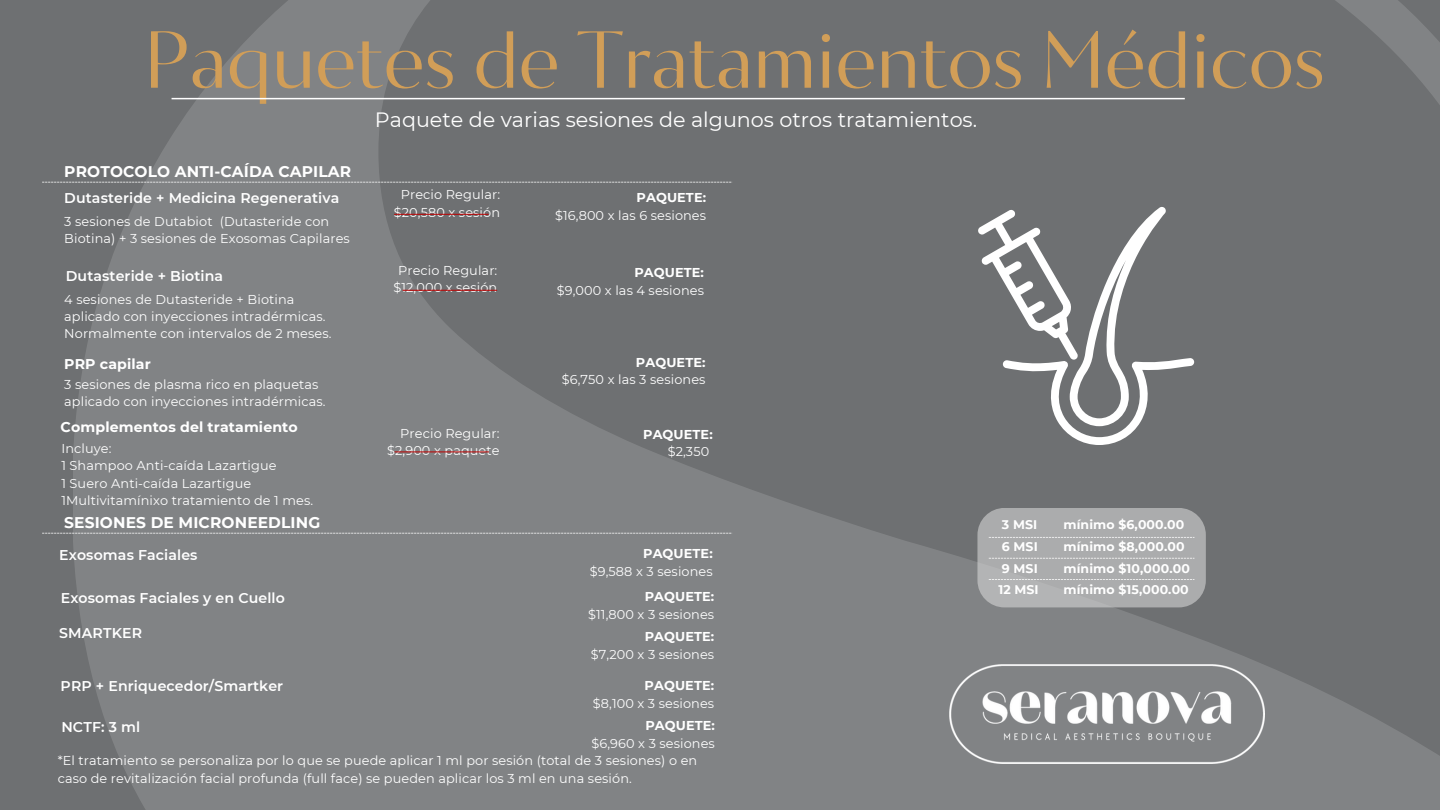
<style>
.page{position:relative;width:1440px;height:810px;background:#6e7072}
.page>*{position:absolute;margin:0;border:0;box-sizing:border-box;transform-origin:0 0}
.t1{font:80.5px "Circe Contrast";color:#d19e58}
.t2{font:20.7px "Montserrat";color:#fff}
.t3{font:700 15.4px "Montserrat";letter-spacing:.01em;color:#fff}
.t4{font:600 14.1px "Montserrat";letter-spacing:.01em;color:#fff}
.t5{font:700 14.1px "Montserrat";letter-spacing:.01em;color:#fff}
.t6{font:12.9px "Montserrat";letter-spacing:.01em;color:#fff}
.t7{font:700 12.9px "Montserrat";letter-spacing:.01em;color:#fff}
.t8{font:12.8px/17.2px "Montserrat";letter-spacing:.01em;color:#fff}
.t9{font:700 12.8px/17.2px "Montserrat";letter-spacing:.01em;color:#fff;text-align:right}
.t10{font:700 12.5px "Montserrat";letter-spacing:.01em;color:#fff}
.s1{font-weight:400}
</style>
<div class="page">
<svg style="left:42px;top:533px;width:690px;height:1px"></svg>
<hr style="left:394px;top:214px;width:94px;height:1px;background:#bd0202">
<img style="left:950px;top:665px;width:315px;height:98px">
<hr style="left:403px;top:290px;width:94px;height:1px;background:#bd0202">
<div style="left:977px;top:508px;width:229px;height:99px;background:#abacad;border-radius:27px"></div>
<svg style="left:989px;top:537px;width:205px;height:1px"></svg>
<svg style="left:989px;top:558px;width:205px;height:1px"></svg>
<svg style="left:989px;top:579px;width:205px;height:1px"></svg>
<hr style="left:172px;top:98px;width:1013px;height:1px;background:#fff">
<svg style="left:42px;top:182px;width:690px;height:1px"></svg>
<hr style="left:395px;top:452px;width:94px;height:1px;background:#bd0202">
<svg style="left:978px;top:207px;width:216px;height:238px"></svg>
<p class="t1" style="left:144px;top:13px;width:1182px">Paquetes de Tratamientos Médicos</p>
<p class="t3" style="left:64px;top:162px;width:288px">PROTOCOLO ANTI-CAÍDA CAPILAR</p>
<p class="t4" style="left:64px;top:189px;width:276px">Dutasteride + Medicina Regenerativa</p>
<p class="t8" style="left:64px;top:213px;width:287px">3 sesiones de Dutabiot (Dutasteride con<br>Biotina) + 3 sesiones de Exosomas Capilares</p>
<p class="t2" style="left:375px;top:107px;width:604px">Paquete de varias sesiones de algunos otros tratamientos.</p>
<h1 class="t6" style="left:401px;top:187px;width:101px">Precio Regular:</h1>
<h2 class="t6" style="left:394px;top:205px;width:108px">$20,580 x sesión</h2>
<p class="t7" style="left:637px;top:190px;width:71px">PAQUETE:</p>
<p class="t6" style="left:555px;top:208px;width:152px">$16,800 x las 6 sesiones</p>
<h4 class="t6" style="left:398px;top:262px;width:101px">Precio Regular:</h4>
<p class="t6" style="left:393px;top:280px;width:105px">$12,000 x sesión</p>
<p class="t4" style="left:66px;top:267px;width:159px">Dutasteride + Biotina</p>
<h6 class="t7" style="left:634px;top:265px;width:71px">PAQUETE:</h6>
<p class="t6" style="left:557px;top:282px;width:149px">$9,000 x las 4 sesiones</p>
<h4 class="t8" style="left:64px;top:291px;width:269px">4 sesiones de Dutasteride + Biotina aplicado con inyecciones intradérmicas.<br>Normalmente con intervalos de 2 meses.</h4>
<h4 class="t5" style="left:64px;top:355px;width:88px">PRP capilar</h4>
<h3 class="t8" style="left:64px;top:376px;width:263px">3 sesiones de plasma rico en plaquetas aplicado con inyecciones intradérmicas.</h3>
<p class="t5" style="left:61px;top:419px;width:239px">Complementos del tratamiento</p>
<p class="t8" style="left:61px;top:440px;width:52px">Incluye:</p>
<p class="t8" style="left:61px;top:457px;width:217px">1 Shampoo Anti-caída Lazartigue</p>
<p class="t8" style="left:61px;top:474px;width:191px">1 Suero Anti-caída Lazartigue</p>
<h4 class="t8" style="left:61px;top:492px;width:253px">1Multivitamínixo tratamiento de 1 mes.</h4>
<p class="t3" style="left:64px;top:513px;width:258px">SESIONES DE MICRONEEDLING</p>
<p class="t4" style="left:59px;top:546px;width:140px">Exosomas Faciales</p>
<p class="t6" style="left:400px;top:425px;width:101px">Precio Regular:</p>
<h4 class="t6" style="left:387px;top:443px;width:114px">$2,900 x paquete</h4>
<h4 class="t9" style="left:636px;top:354px;width:71px">PAQUETE:</h4>
<p class="t8" style="left:562px;top:371px;width:145px">$6,750 x las 3 sesiones</p>
<p class="t9" style="left:643px;top:425px;width:71px">PAQUETE: <span class="s1">$2,350</span></p>
<p class="t7" style="left:643px;top:546px;width:71px">PAQUETE:</p>
<p class="t6" style="left:590px;top:564px;width:124px">$9,588 x 3 sesiones</p>
<p class="t4" style="left:61px;top:589px;width:226px">Exosomas Faciales y en Cuello</p>
<h4 class="t7" style="left:645px;top:589px;width:71px">PAQUETE:</h4>
<p class="t6" style="left:588px;top:606px;width:128px">$11,800 x 3 sesiones</p>
<p class="t4" style="left:59px;top:624px;width:84px">SMARTKER</p>
<p class="t7" style="left:645px;top:629px;width:71px">PAQUETE:</p>
<p class="t6" style="left:591px;top:647px;width:125px">$7,200 x 3 sesiones</p>
<h5 class="t4" style="left:61px;top:678px;width:224px">PRP + Enriquecedor/Smartker</h5>
<p class="t7" style="left:645px;top:677px;width:71px">PAQUETE:</p>
<h5 class="t6" style="left:593px;top:695px;width:123px">$8,100 x 3 sesiones</h5>
<h5 class="t4" style="left:61px;top:718px;width:80px">NCTF: 3 ml</h5>
<p class="t7" style="left:645px;top:718px;width:71px">PAQUETE:</p>
<h5 class="t6" style="left:591px;top:736px;width:125px">$6,960 x 3 sesiones</h5>
<p class="t8" style="left:58px;top:752px;width:641px">*El tratamiento se personaliza por lo que se puede aplicar 1 ml por sesión (total de 3 sesiones) o en caso de revitalización facial profunda (full face) se pueden aplicar los 3 ml en una sesión.</p>
<p class="t10" style="left:1002px;top:517px;width:37px">3 MSI</p>
<p class="t10" style="left:1064px;top:517px;width:122px">mínimo $6,000.00</p>
<p class="t10" style="left:1002px;top:539px;width:37px">6 MSI</p>
<p class="t10" style="left:1064px;top:539px;width:123px">mínimo $8,000.00</p>
<h4 class="t10" style="left:1064px;top:561px;width:128px">mínimo $10,000.00</h4>
<p class="t10" style="left:1064px;top:582px;width:127px">mínimo $15,000.00</p>
<p class="t10" style="left:1002px;top:561px;width:37px">9 MSI</p>
<p class="t10" style="left:998px;top:582px;width:42px">12 MSI</p>
</div>
